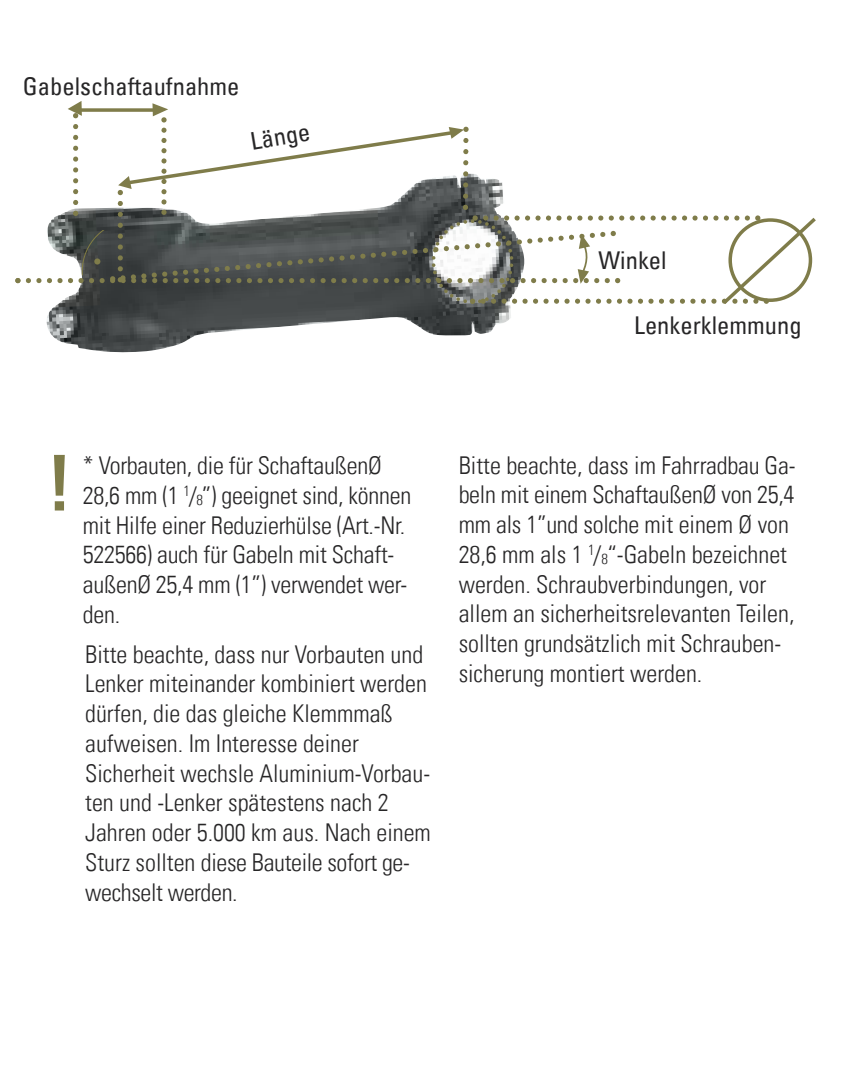
<style>
.page{position:relative;width:844px;height:1092px;background:#fff}
.page>*{position:absolute;margin:0;border:0;box-sizing:border-box;transform-origin:0 0}
.t1{font:77px "Univers Com 67 Bold Cond";color:#7f7c4a}
.t2{font:24.5px/29.8px "Univers Com 47 Light Cond";color:#272627}
.t3{font:condensed 24.5px "Univers Com 57";color:#272627}
.s1{font-size:14.7px}
</style>
<div class="page">
<img style="left:46px;top:308px;width:465px;height:45px">
<svg style="left:15px;top:101px;width:801px;height:207px"></svg>
<p class="t3" style="left:23px;top:77px;width:218px">Gabelschaftaufnahme</p>
<p class="t3" style="left:249px;top:132px;width:61px;rotate:-9deg">Länge</p>
<p class="t3" style="left:598px;top:252px;width:70px">Winkel</p>
<p class="t3" style="left:634px;top:316px;width:169px">Lenkerklemmung</p>
<h1 class="t1" style="left:47px;top:454px;width:27px">!</h1>
<p class="t2" style="left:83px;top:450px;width:330px">* Vorbauten, die für SchaftaußenØ<br>28,6 mm (1 <sup>1</sup>/<span class="s1">8</span>”) geeignet sind, können mit Hilfe einer Reduzierhülse (Art.-Nr.<br>522566) auch für Gabeln mit Schaft&shy;außenØ 25,4 mm (1”) verwendet wer&shy;den.</p>
<p class="t2" style="left:85px;top:638px;width:347px">Bitte beachte, dass nur Vorbauten und Lenker miteinander kombiniert werden dürfen, die das gleiche Klemmmaß aufweisen. Im Interesse deiner Sicherheit wechsle Aluminium-Vorbau&shy;ten und -Lenker spätestens nach 2<br>Jahren oder 5.000 km aus. Nach einem Sturz sollten diese Bauteile sofort ge&shy;wechselt werden.</p>
<p class="t2" style="left:458px;top:449px;width:338px">Bitte beachte, dass im Fahrradbau Ga&shy;beln mit einem SchaftaußenØ von 25,4 mm als 1”und solche mit einem Ø von 28,6 mm als 1 <sup>1</sup>/<span class="s1">8</span>“-Gabeln bezeichnet werden. Schraubverbindungen, vor allem an sicherheitsrelevanten Teilen, sollten grundsätzlich mit Schrauben&shy;sicherung montiert werden.</p>
</div>
